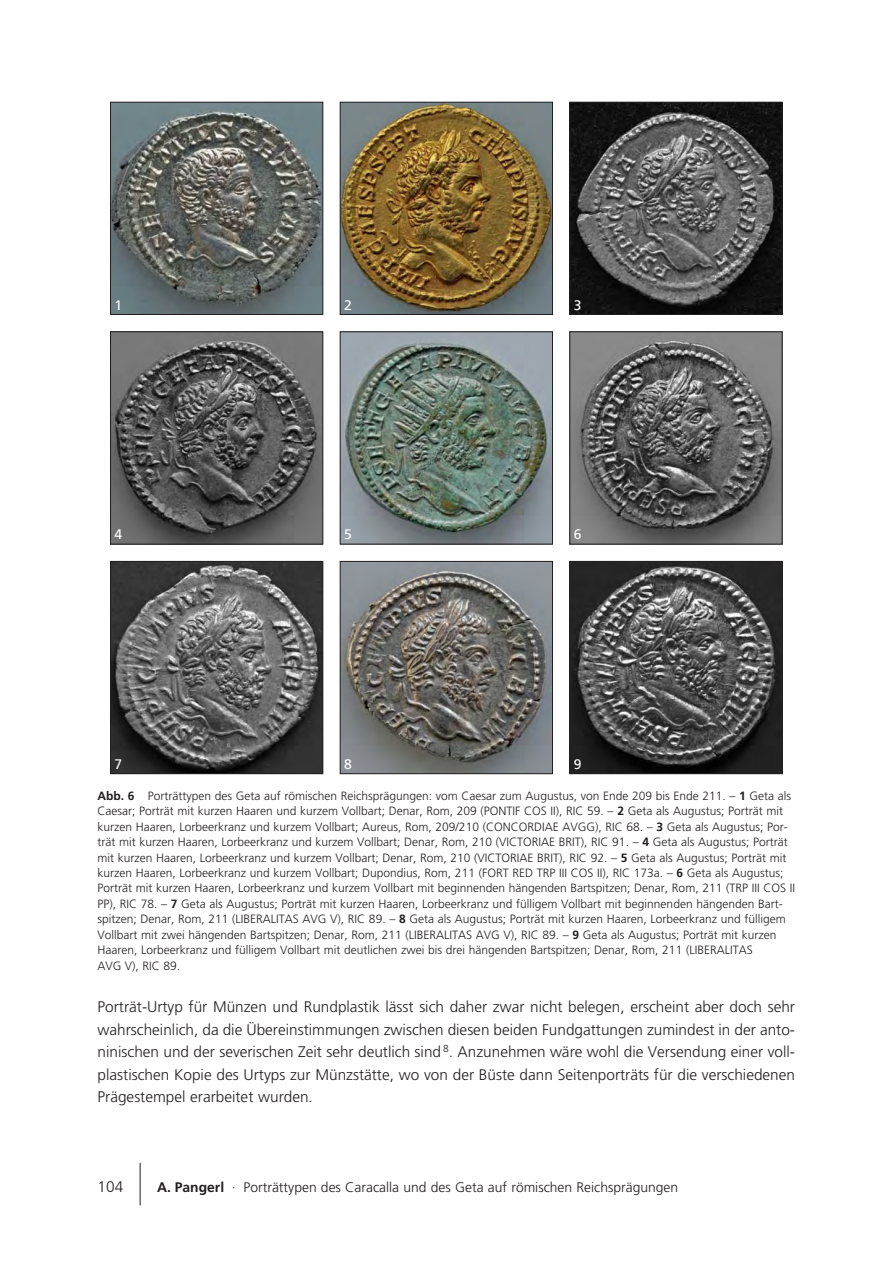
<style>
.page{position:relative;width:893px;height:1263px;background:#fff}
.page>*{position:absolute;margin:0;border:0;box-sizing:border-box;transform-origin:0 0}
.t1{font:300 15.3px/22.5px "Frutiger LT Com";color:#231f20;text-align:justify}
.t2{font:300 13.8px "Frutiger LT";color:#231f20}
.t3{font:13.8px "Frutiger LT Com";color:#fff}
.t4{font:300 12px/15.5px "Frutiger LT Com";color:#231f20}
.s1{font-weight:700}
.s2{font-family:"Frutiger LT Com Bold OTF";font-weight:400}
</style>
<div class="page">
<hr style="left:140px;top:1163px;width:1px;height:42px;background:#231f20">
<img style="left:112px;top:104px;width:209px;height:209px">
<div style="left:110px;top:102px;width:213px;height:213px;border:1px solid #231f20"></div>
<img style="left:112px;top:334px;width:209px;height:208px">
<div style="left:110px;top:332px;width:213px;height:212px;border:1px solid #231f20"></div>
<img style="left:112px;top:563px;width:209px;height:209px">
<div style="left:110px;top:561px;width:213px;height:213px;border:1px solid #231f20"></div>
<img style="left:342px;top:104px;width:209px;height:209px">
<div style="left:340px;top:102px;width:213px;height:213px;border:1px solid #231f20"></div>
<img style="left:342px;top:334px;width:209px;height:208px">
<div style="left:340px;top:332px;width:213px;height:212px;border:1px solid #231f20"></div>
<img style="left:342px;top:563px;width:209px;height:209px">
<div style="left:340px;top:561px;width:213px;height:213px;border:1px solid #231f20"></div>
<img style="left:572px;top:104px;width:208px;height:209px">
<div style="left:570px;top:102px;width:212px;height:213px;border:1px solid #231f20"></div>
<img style="left:572px;top:334px;width:208px;height:208px">
<img style="left:572px;top:563px;width:208px;height:209px">
<div style="left:570px;top:561px;width:212px;height:213px;border:1px solid #231f20"></div>
<p class="t3" style="left:115px;top:300px;width:9px">1</p>
<p class="t3" style="left:344px;top:300px;width:9px">2</p>
<p class="t3" style="left:574px;top:300px;width:9px">3</p>
<p class="t3" style="left:115px;top:530px;width:9px">4</p>
<p class="t3" style="left:344px;top:530px;width:9px">5</p>
<p class="t3" style="left:574px;top:530px;width:9px">6</p>
<p class="t3" style="left:115px;top:759px;width:9px">7</p>
<p class="t3" style="left:344px;top:759px;width:9px">8</p>
<p class="t3" style="left:574px;top:759px;width:9px">9</p>
<p class="t4" style="left:98px;top:789px;width:699px"><span class="s1">Abb. 6</span> Porträttypen des Geta auf römischen Reichsprägungen: vom Caesar zum Augustus, von Ende 209 bis Ende 211. – <span class="s1">1</span> Geta als Caesar; Porträt mit kurzen Haaren und kurzem Vollbart; Denar, Rom, 209 (PONTIF COS II), RIC 59. – <span class="s1">2</span> Geta als Augustus; Porträt mit kurzen Haaren, Lorbeerkranz und kurzem Vollbart; Aureus, Rom, 209/210 (CONCORDIAE AVGG), RIC 68. – <span class="s1">3</span> Geta als Augustus; Por - trät mit kurzen Haaren, Lorbeerkranz und kurzem Vollbart; Denar, Rom, 210 (VICTORIAE BRIT), RIC 91. – <span class="s1">4</span> Geta als Augustus; Porträt mit kurzen Haaren, Lorbeerkranz und kurzem Vollbart; Denar, Rom, 210 (VICTORIAE BRIT), RIC 92. – <span class="s1">5</span> Geta als Augustus; Porträt mit kurzen Haaren, Lorbeerkranz und kurzem Vollbart; Dupondius, Rom, 211 (FORT RED TRP III COS II), RIC 173a. – <span class="s1">6</span> Geta als Augustus; Porträt mit kurzen Haaren, Lorbeerkranz und kurzem Vollbart mit beginnenden hängenden Bartspitzen; Denar, Rom, 211 (TRP III COS II PP), RIC 78. – <span class="s1">7</span> Geta als Augustus; Porträt mit kurzen Haaren, Lorbeerkranz und fülligem Vollbart mit beginnenden hängenden Bart - spitzen; Denar, Rom, 211 (LIBERALITAS AVG V), RIC 89. – <span class="s1">8</span> Geta als Augustus; Porträt mit kurzen Haaren, Lorbeerkranz und fülligem Vollbart mit zwei hängenden Bartspitzen; Denar, Rom, 211 (LIBERALITAS AVG V), RIC 89. – <span class="s1">9</span> Geta als Augustus; Porträt mit kurzen Haaren, Lorbeerkranz und fülligem Vollbart mit deutlichen zwei bis drei hängenden Bartspitzen; Denar, Rom, 211 (LIBERALITAS<br>AVG V), RIC 89.</p>
<p class="t1" style="left:98px;top:997px;width:699px">Porträt-Urtyp für Münzen und Rundplastik lässt sich daher zwar nicht belegen, erscheint aber doch sehr wahrscheinlich, da die Übereinstimmungen zwischen diesen beiden Fundgattungen zumindest in der anto&shy;ninischen und der severischen Zeit sehr deutlich sind <sup>8</sup>. Anzunehmen wäre wohl die Versendung einer voll&shy;plastischen Kopie des Urtyps zur Münzstätte, wo von der Büste dann Seitenporträts für die verschiedenen Prägestempel erarbeitet wurden.</p>
<p class="t1" style="left:98px;top:1177px;width:27px">104</p>
<p class="t2" style="left:157px;top:1182px;width:523px"><span class="s2">A. Pangerl</span> · Porträttypen des Caracalla und des Geta auf römischen Reichsprägungen</p>
</div>
